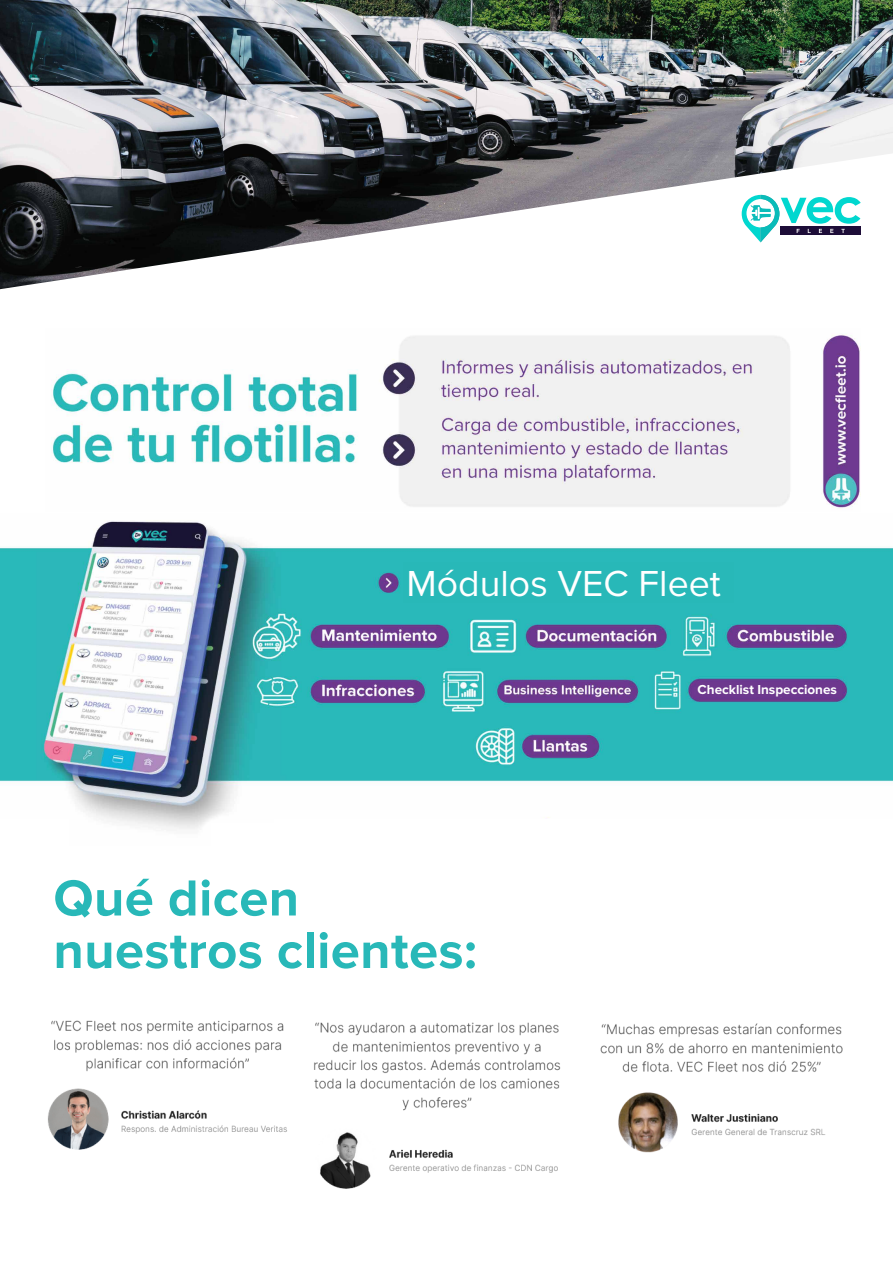
<style>
.page{position:relative;width:893px;height:1263px;background:#fff}
.page>*{position:absolute;margin:0;border:0;box-sizing:border-box;transform-origin:0 0}
.t1{font:700 52.5px/52.5px "Proxima Nova";letter-spacing:.005em;color:#28b8b8}
.t2{font:37.5px "Proxima Nova";color:#fff}
.t3{font:700 13.5px "Proxima Nova";color:#fff}
</style>
<div class="page">
<img style="left:47px;top:1020px;width:240px;height:130px">
<img style="left:600px;top:1023px;width:243px;height:130px">
<img style="left:314px;top:1022px;width:246px;height:167px">
<img style="left:0;top:0;width:893px;height:289px">
<img style="left:0;top:520px;width:893px;height:309px">
<img style="left:51px;top:334px;width:809px;height:175px">
<div style="left:403px;top:562px;width:331px;height:41px;background:#28b8b8"></div>
<div style="left:696px;top:683px;width:146px;height:14px;background:#6d388e"></div>
<p class="t2" style="left:406px;top:562px;width:316px">Módulos VEC Fleet</p>
<p class="t1" style="left:53px;top:873px;width:425px">Qué dicen nuestros clientes:</p>
<p class="t3" style="left:698px;top:682px;width:141px">Checklist Inspecciones</p>
</div>
